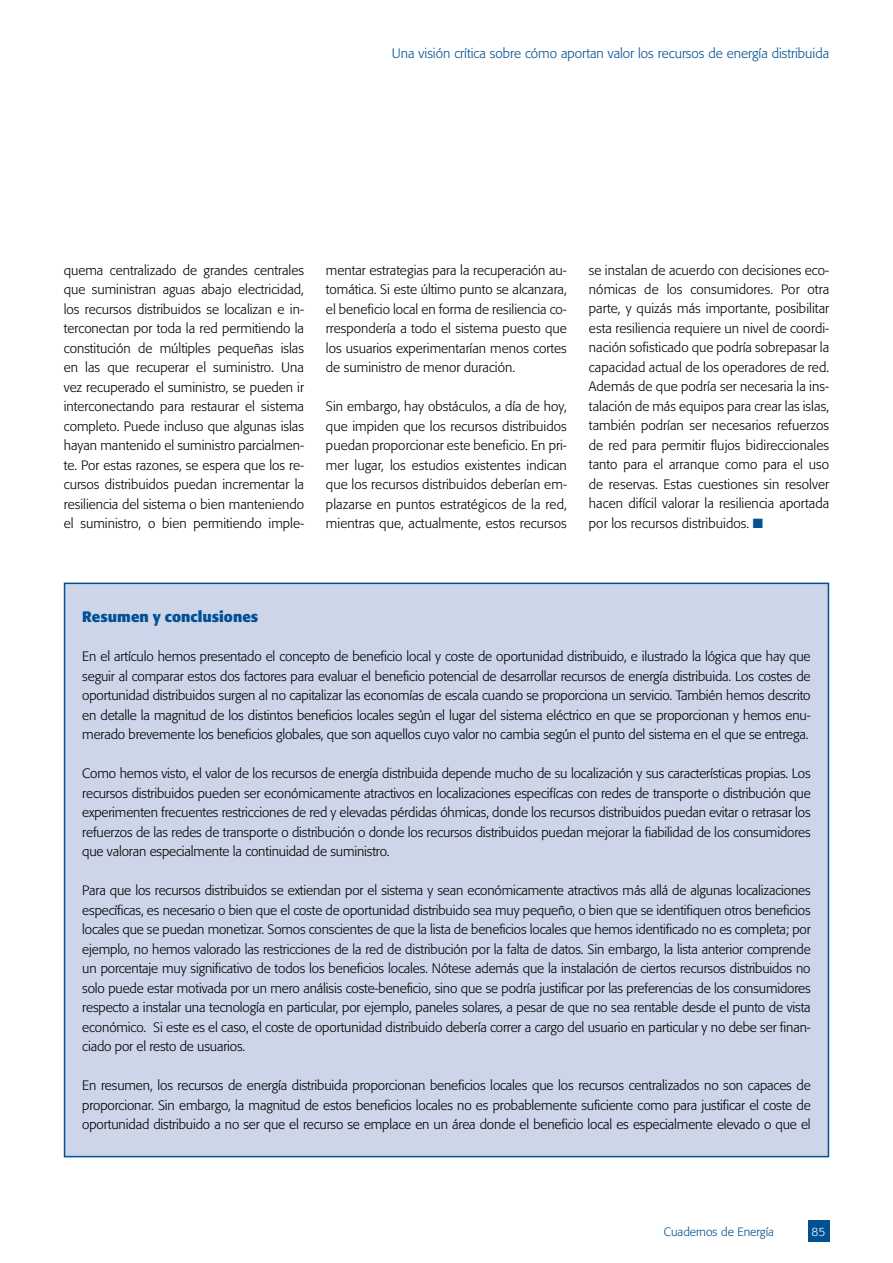
<style>
.page{position:relative;width:893px;height:1263px;background:#fff}
.page>*{position:absolute;margin:0;border:0;box-sizing:border-box;transform-origin:0 0}
.t1{font:700 15px "Formata";color:#005092}
.t2{font:300 13.5px/19.5px "Formata";color:#000;text-align:justify}
.t3{font:300 13.5px "Formata";color:#005092}
.t4{font:300 12px "Formata";color:#005092}
.t5{font:300 12px "Formata";color:#fff}
.s1{color:#005092}
</style>
<div class="page">
<div style="left:808px;top:1220px;width:21px;height:22px;background:#005092"></div>
<div style="left:65px;top:583px;width:763px;height:573px;background:#cdd5e9"></div>
<p class="t3" style="left:392px;top:46px;width:439px">Una visión crítica sobre cómo aportan valor los recursos de energía distribuida</p>
<p class="t2" style="left:64px;top:260px;width:242px">quema centralizado de grandes centrales que suministran aguas abajo electricidad, los recursos distribuidos se localizan e in&shy;terconectan por toda la red permitiendo la constitución de múltiples pequeñas islas en las que recuperar el suministro. Una vez recuperado el suministro, se pueden ir interconectando para restaurar el sistema completo. Puede incluso que algunas islas hayan mantenido el suministro parcialmen&shy;te. Por estas razones, se espera que los re&shy;cursos distribuidos puedan incrementar la resiliencia del sistema o bien manteniendo el suministro, o bien permitiendo imple-</p>
<p class="t2" style="left:326px;top:260px;width:242px">mentar estrategias para la recuperación au&shy;tomática. Si este último punto se alcanzara, el beneficio local en forma de resiliencia co&shy;rrespondería a todo el sistema puesto que los usuarios experimentarían menos cortes de suministro de menor duración.</p>
<p class="t2" style="left:326px;top:397px;width:242px">Sin embargo, hay obstáculos, a día de hoy, que impiden que los recursos distribuidos puedan proporcionar este beneficio. En pri&shy;mer lugar, los estudios existentes indican que los recursos distribuidos deberían em&shy;plazarse en puntos estratégicos de la red, mientras que, actualmente, estos recursos</p>
<p class="t2" style="left:589px;top:260px;width:242px">se instalan de acuerdo con decisiones eco&shy;nómicas de los consumidores. Por otra parte, y quizás más importante, posibilitar esta resiliencia requiere un nivel de coordi&shy;nación sofisticado que podría sobrepasar la capacidad actual de los operadores de red.<br>Además de que podría ser necesaria la ins&shy;talación de más equipos para crear las islas, también podrían ser necesarios refuerzos de red para permitir flujos bidireccionales tanto para el arranque como para el uso de reservas. Estas cuestiones sin resolver hacen difícil valorar la resiliencia aportada por los recursos distribuidos. <span class="s1">■</span></p>
<p class="t1" style="left:82px;top:608px;width:178px">Resumen y conclusiones</p>
<p class="t2" style="left:82px;top:647px;width:730px">En el artículo hemos presentado el concepto de beneficio local y coste de oportunidad distribuido, e ilustrado la lógica que hay que seguir al comparar estos dos factores para evaluar el beneficio potencial de desarrollar recursos de energía distribuida. Los costes de oportunidad distribuidos surgen al no capitalizar las economías de escala cuando se proporciona un servicio. También hemos descrito en detalle la magnitud de los distintos beneficios locales según el lugar del sistema eléctrico en que se proporcionan y hemos enu&shy;merado brevemente los beneficios globales, que son aquellos cuyo valor no cambia según el punto del sistema en el que se entrega.</p>
<p class="t2" style="left:82px;top:764px;width:730px">Como hemos visto, el valor de los recursos de energía distribuida depende mucho de su localización y sus características propias. Los recursos distribuidos pueden ser económicamente atractivos en localizaciones especifícas con redes de transporte o distribución que experimenten frecuentes restricciones de red y elevadas pérdidas óhmicas, donde los recursos distribuidos puedan evitar o retrasar los refuerzos de las redes de transporte o distribución o donde los recursos distribuidos puedan mejorar la fiabilidad de los consumidores que valoran especialmente la continuidad de suministro.</p>
<p class="t2" style="left:82px;top:881px;width:730px">Para que los recursos distribuidos se extiendan por el sistema y sean económicamente atractivos más allá de algunas localizaciones específicas, es necesario o bien que el coste de oportunidad distribuido sea muy pequeño, o bien que se identifiquen otros beneficios locales que se puedan monetizar. Somos conscientes de que la lista de beneficios locales que hemos identificado no es completa; por ejemplo, no hemos valorado las restricciones de la red de distribución por la falta de datos. Sin embargo, la lista anterior comprende un porcentaje muy significativo de todos los beneficios locales. Nótese además que la instalación de ciertos recursos distribuidos no solo puede estar motivada por un mero análisis coste-beneficio, sino que se podría justificar por las preferencias de los consumidores respecto a instalar una tecnología en particular, por ejemplo, paneles solares, a pesar de que no sea rentable desde el punto de vista económico. Si este es el caso, el coste de oportunidad distribuido debería correr a cargo del usuario en particular y no debe ser finan&shy;ciado por el resto de usuarios.</p>
<p class="t2" style="left:82px;top:1076px;width:730px">En resumen, los recursos de energía distribuida proporcionan beneficios locales que los recursos centralizados no son capaces de proporcionar. Sin embargo, la magnitud de estos beneficios locales no es probablemente suficiente como para justificar el coste de oportunidad distribuido a no ser que el recurso se emplace en un área donde el beneficio local es especialmente elevado o que el</p>
<p class="t4" style="left:664px;top:1224px;width:112px">Cuadernos de Energía</p>
<p class="t5" style="left:812px;top:1224px;width:15px">85</p>
</div>
